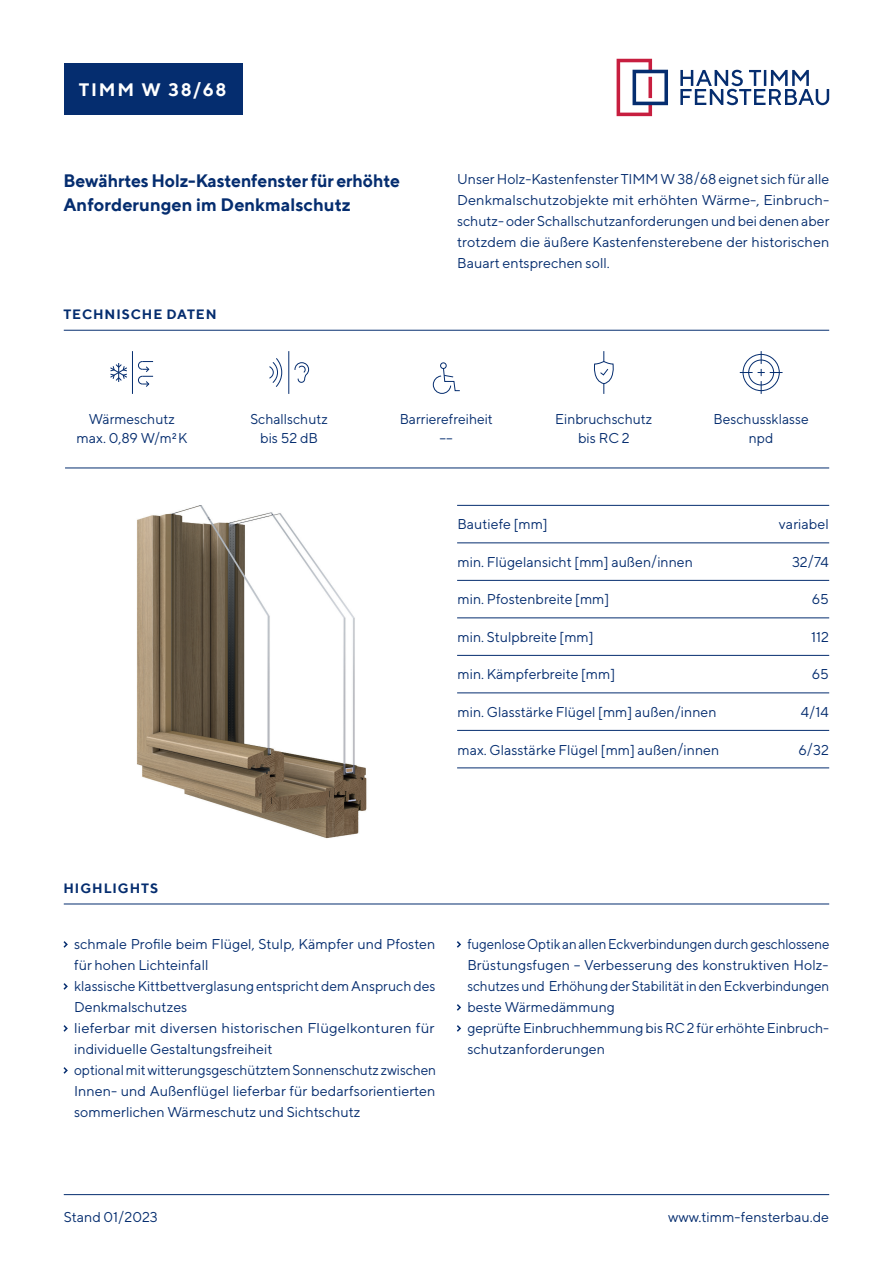
<style>
.page{position:relative;width:893px;height:1263px;background:#fff}
.page>*{position:absolute;margin:0;border:0;box-sizing:border-box;transform-origin:0 0}
.t1{font:700 18px/24px "TT Norms";letter-spacing:-.005em;color:#052d6f}
.t2{font:700 18px "TT Norms";letter-spacing:.11em;color:#fff}
.t3{font:14.25px/21px "TT Norms";color:#052d6f;text-align:center}
.t4{font:14.25px/21px "TT Norms";color:#052d6f;scale:.93 1}
.t5{font:700 13.5px "TT Norms";letter-spacing:.07em;color:#052d6f}
.t6{font:500 8.25px "TT Norms";color:#052d6f}
.s1{font-weight:400;font-size:14.25px}
</style>
<div class="page">
<div style="left:64px;top:64px;width:178px;height:51px;background:#052d6f"></div>
<svg style="left:617px;top:59px;width:51px;height:57px"></svg>
<svg style="left:680px;top:70px;width:149px;height:35px"></svg>
<hr style="left:64px;top:1194px;width:765px;height:1px;background:#052d6f">
<hr style="left:64px;top:330px;width:765px;height:1px;background:#052d6f">
<hr style="left:64px;top:904px;width:765px;height:1px;background:#052d6f">
<svg style="left:63px;top:941px;width:5px;height:7px"></svg>
<svg style="left:63px;top:983px;width:5px;height:7px"></svg>
<svg style="left:63px;top:1025px;width:5px;height:7px"></svg>
<svg style="left:63px;top:1067px;width:5px;height:7px"></svg>
<svg style="left:457px;top:941px;width:4px;height:7px"></svg>
<svg style="left:457px;top:1004px;width:4px;height:7px"></svg>
<svg style="left:457px;top:1025px;width:4px;height:7px"></svg>
<img style="left:137px;top:505px;width:230px;height:334px">
<hr style="left:65px;top:468px;width:764px;height:1px;background:#052d6f">
<hr style="left:457px;top:505px;width:372px;height:1px;background:#052d6f">
<hr style="left:457px;top:543px;width:372px;height:1px;background:#052d6f">
<hr style="left:457px;top:580px;width:372px;height:1px;background:#052d6f">
<hr style="left:457px;top:618px;width:372px;height:1px;background:#052d6f">
<hr style="left:457px;top:655px;width:372px;height:1px;background:#052d6f">
<hr style="left:457px;top:693px;width:372px;height:1px;background:#052d6f">
<hr style="left:457px;top:730px;width:372px;height:1px;background:#052d6f">
<hr style="left:457px;top:768px;width:372px;height:1px;background:#052d6f">
<svg style="left:269px;top:358px;width:13px;height:29px"></svg>
<hr style="left:288px;top:352px;width:1px;height:41px;background:#052d6f">
<svg style="left:294px;top:362px;width:15px;height:21px"></svg>
<hr style="left:132px;top:352px;width:1px;height:41px;background:#052d6f">
<svg style="left:110px;top:363px;width:17px;height:19px"></svg>
<svg style="left:138px;top:361px;width:15px;height:26px"></svg>
<hr style="left:603px;top:352px;width:1px;height:41px;background:#052d6f">
<svg style="left:594px;top:361px;width:20px;height:23px"></svg>
<div style="left:743px;top:354px;width:37px;height:37px;border:1px solid #052d6f;border-radius:50%"></div>
<div style="left:748px;top:360px;width:26px;height:25px;border:1px solid #052d6f;border-radius:50%"></div>
<svg style="left:770px;top:372px;width:12px;height:1px"></svg>
<svg style="left:758px;top:369px;width:6px;height:7px"></svg>
<svg style="left:740px;top:372px;width:12px;height:1px"></svg>
<div style="left:440px;top:362px;width:7px;height:7px;border:1px solid #052d6f;border-radius:50%"></div>
<svg style="left:433px;top:368px;width:27px;height:26px"></svg>
<p class="t2" style="left:79px;top:78px;width:149px">TIMM W 38/68</p>
<p class="t1" style="left:63px;top:169px;width:338px">Bewährtes Holz-Kastenfenster für erhöhte<br>Anforderungen im Denkmalschutz</p>
<p class="t3" style="left:457px;top:168px;width:374px;text-align:justify">Unser Holz-Kastenfenster TIMM W 38/68 eignet sich für alle Denkmalschutzobjekte mit erhöhten Wärme-, Einbruch&shy;schutz- oder Schallschutzanforderungen und bei denen aber trotzdem die äußere Kastenfensterebene der historischen Bauart entsprechen soll.</p>
<p class="t5" style="left:63px;top:306px;width:155px">TECHNISCHE DATEN</p>
<p class="t3" style="left:250px;top:409px;width:79px;line-height:19.4px">Schallschutz bis 52 dB</p>
<p class="t3" style="left:555px;top:409px;width:99px;line-height:19.4px">Einbruchschutz bis RC 2</p>
<p class="t3" style="left:714px;top:409px;width:97px;line-height:19.4px">Beschussklasse npd</p>
<p class="t3" style="left:400px;top:408px;width:95px">Barrierefreiheit</p>
<p class="t3" style="left:89px;top:408px;width:88px">Wärmeschutz</p>
<p class="t3" style="left:76px;top:428px;width:97px">max. 0,89 W/m</p>
<p class="t3" style="left:440px;top:428px;width:15px">––</p>
<p class="t6" style="left:172px;top:431px;width:17px">2 <span class="s1">K</span></p>
<p class="t5" style="left:63px;top:880px;width:96px">HIGHLIGHTS</p>
<p class="t3" style="left:457px;top:514px;width:92px">Bautiefe [mm]</p>
<p class="t3" style="left:457px;top:551px;width:237px">min. Flügelansicht [mm] außen/innen</p>
<p class="t3" style="left:457px;top:589px;width:153px">min. Pfostenbreite [mm]</p>
<p class="t3" style="left:457px;top:626px;width:138px">min. Stulpbreite [mm]</p>
<p class="t3" style="left:457px;top:664px;width:159px">min. Kämpferbreite [mm]</p>
<p class="t3" style="left:457px;top:701px;width:261px">min. Glasstärke Flügel [mm] außen/innen</p>
<p class="t3" style="left:457px;top:739px;width:263px">max. Glasstärke Flügel [mm] außen/innen</p>
<p class="t3" style="left:779px;top:514px;width:51px">variabel</p>
<p class="t3" style="left:792px;top:551px;width:38px">32/74</p>
<p class="t3" style="left:812px;top:589px;width:19px">65</p>
<p class="t3" style="left:811px;top:626px;width:19px">112</p>
<p class="t3" style="left:812px;top:664px;width:19px">65</p>
<p class="t3" style="left:801px;top:701px;width:29px">4/14</p>
<p class="t3" style="left:798px;top:739px;width:32px">6/32</p>
<p class="t3" style="left:74px;top:933px;width:364px;text-align:left">schmale Profile beim Flügel, Stulp, Kämpfer und Pfosten für hohen Lichteinfall<br>klassische Kittbettverglasung entspricht dem Anspruch des Denkmalschutzes<br>lieferbar mit diversen historischen Flügelkonturen für individuelle Gestaltungsfreiheit<br>optional mit witterungsgeschütztem Sonnenschutz zwischen Innen- und Außenflügel lieferbar für bedarfsorientierten sommerlichen Wärmeschutz und Sichtschutz</p>
<p class="t4" style="left:467px;top:933px;width:391px">fugenlose Optik an allen Eckverbindungen durch geschlossene Brüstungsfugen – Verbesserung des konstruktiven Holz&shy;schutzes und Erhöhung der Stabilität in den Eckverbindungen beste Wärmedämmung<br>geprüfte Einbruchhemmung bis RC 2 für erhöhte Einbruch&shy;schutzanforderungen</p>
<p class="t3" style="left:64px;top:1206px;width:96px">Stand 01/2023</p>
<p class="t3" style="left:668px;top:1206px;width:163px">www.timm-fensterbau.de</p>
</div>
